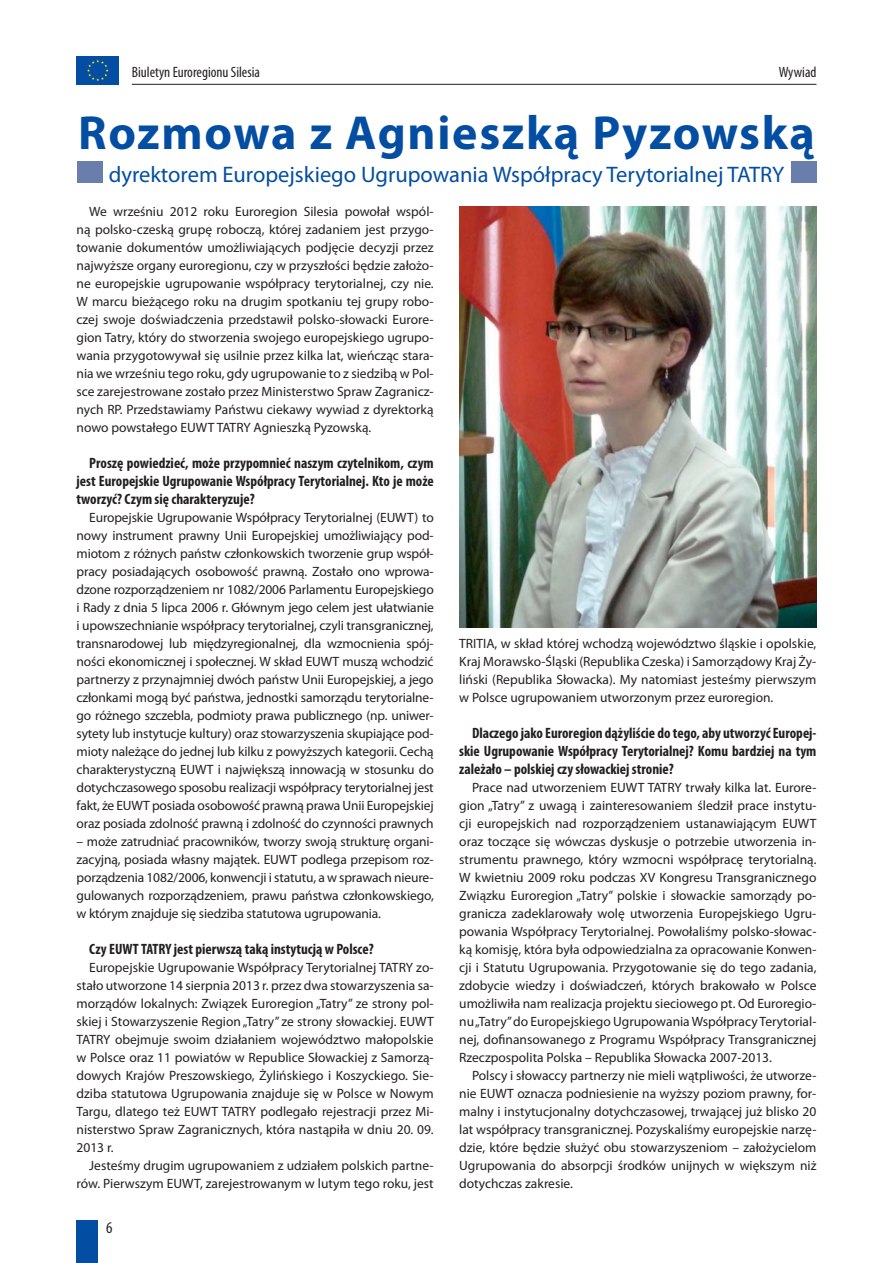
<style>
.page{position:relative;width:893px;height:1263px;background:#fff}
.page>*{position:absolute;margin:0;border:0;box-sizing:border-box;transform-origin:0 0}
.t1{font:700 48px "Myriad Pro";letter-spacing:.035em;color:#034ea2}
.t2{font:22.5px "Myriad Pro";color:#034ea2}
.t3{font:condensed 16.5px "Myriad Pro";color:#231f20}
.t4{font:700 condensed 15px/18px "Myriad Pro";color:#231f20;text-align:justify}
.t5{font:condensed 15px "Myriad Pro";color:#231f20}
.t6{font:13.5px/18px "Myriad Pro";color:#231f20;text-align:justify}
</style>
<div class="page">
<div style="left:77px;top:56px;width:42px;height:29px;background:#034ea2"></div>
<svg style="left:87px;top:60px;width:22px;height:21px"></svg>
<hr style="left:132px;top:84px;width:684px;height:1px;background:#231f20">
<div style="left:77px;top:1220px;width:21px;height:43px;background:#034ea2"></div>
<div style="left:77px;top:162px;width:26px;height:21px;background:#697eab"></div>
<div style="left:791px;top:162px;width:25px;height:21px;background:#697eab"></div>
<img style="left:459px;top:206px;width:357px;height:421px">
<p class="t5" style="left:779px;top:66px;width:39px">Wywiad</p>
<h1 class="t1" style="left:78px;top:115px;width:738px">Rozmowa z Agnieszką Pyzowską</h1>
<h2 class="t2" style="left:109px;top:166px;width:677px">dyrektorem Europejskiego Ugrupowania Współpracy Terytorialnej TATRY</h2>
<p class="t6" style="left:77px;top:204px;width:359px;text-indent:13px">We wrześniu 2012 roku Euroregion Silesia powołał wspól&shy;ną polsko-czeską grupę roboczą, której zadaniem jest przygo&shy;towanie dokumentów umożliwiających podjęcie decyzji przez najwyższe organy euroregionu, czy w przyszłości będzie założo&shy;ne europejskie ugrupowanie współpracy terytorialnej, czy nie.<br>W marcu bieżącego roku na drugim spotkaniu tej grupy robo&shy;czej swoje doświadczenia przedstawił polsko-słowacki Eurore&shy;gion Tatry, który do stworzenia swojego europejskiego ugrupo&shy;wania przygotowywał się usilnie przez kilka lat, wieńcząc stara&shy;nia we wrześniu tego roku, gdy ugrupowanie to z siedzibą w Pol&shy;sce zarejestrowane zostało przez Ministerstwo Spraw Zagranicz&shy;nych RP. Przedstawiamy Państwu ciekawy wywiad z dyrektorką nowo powstałego EUWT TATRY Agnieszką Pyzowską.</p>
<p class="t4" style="left:77px;top:456px;width:359px;text-indent:13px">Proszę powiedzieć, może przypomnieć naszym czytelnikom, czym jest Europejskie Ugrupowanie Współpracy Terytorialnej. Kto je może tworzyć? Czym się charakteryzuje?</p>
<p class="t6" style="left:77px;top:510px;width:359px;text-indent:13px">Europejskie Ugrupowanie Współpracy Terytorialnej (EUWT) to nowy instrument prawny Unii Europejskiej umożliwiający pod&shy;miotom z różnych państw członkowskich tworzenie grup współ&shy;pracy posiadających osobowość prawną. Zostało ono wprowa&shy;dzone rozporządzeniem nr 1082/2006 Parlamentu Europejskiego i Rady z dnia 5 lipca 2006 r. Głównym jego celem jest ułatwianie i upowszechnianie współpracy terytorialnej, czyli transgranicznej, transnarodowej lub międzyregionalnej, dla wzmocnienia spój&shy;ności ekonomicznej i społecznej. W skład EUWT muszą wchodzić partnerzy z przynajmniej dwóch państw Unii Europejskiej, a jego członkami mogą być państwa, jednostki samorządu terytorialne&shy;go różnego szczebla, podmioty prawa publicznego (np. uniwer&shy;sytety lub instytucje kultury) oraz stowarzyszenia skupiające pod&shy;mioty należące do jednej lub kilku z powyższych kategorii. Cechą charakterystyczną EUWT i największą innowacją w stosunku do dotychczasowego sposobu realizacji współpracy terytorialnej jest fakt, że EUWT posiada osobowość prawną prawa Unii Europejskiej oraz posiada zdolność prawną i zdolność do czynności prawnych</p>
<p class="t6" style="left:77px;top:834px;width:359px">– może zatrudniać pracowników, tworzy swoją strukturę organi&shy;zacyjną, posiada własny majątek. EUWT podlega przepisom roz&shy;porządzenia 1082/2006, konwencji i statutu, a w sprawach nieure&shy;gulowanych rozporządzeniem, prawu państwa członkowskiego, w którym znajduje się siedziba statutowa ugrupowania.</p>
<p class="t4" style="left:89px;top:942px;width:286px">Czy EUWT TATRY jest pierwszą taką instytucją w Polsce?</p>
<p class="t6" style="left:77px;top:960px;width:359px;text-indent:13px">Europejskie Ugrupowanie Współpracy Terytorialnej TATRY zo&shy;stało utworzone 14 sierpnia 2013 r. przez dwa stowarzyszenia sa&shy;morządów lokalnych: Związek Euroregion „Tatry” ze strony pol&shy;skiej i Stowarzyszenie Region „Tatry” ze strony słowackiej. EUWT TATRY obejmuje swoim działaniem województwo małopolskie w Polsce oraz 11 powiatów w Republice Słowackiej z Samorzą&shy;dowych Krajów Preszowskiego, Żylińskiego i Koszyckiego. Sie&shy;dziba statutowa Ugrupowania znajduje się w Polsce w Nowym Targu, dlatego też EUWT TATRY podlegało rejestracji przez Mi&shy;nisterstwo Spraw Zagranicznych, która nastąpiła w dniu 20. 09.<br>2013 r.</p>
<p class="t6" style="left:77px;top:1158px;width:359px;text-align:right">Jesteśmy drugim ugrupowaniem z udziałem polskich partne&shy;rów. Pierwszym EUWT, zarejestrowanym w lutym tego roku, jest</p>
<p class="t5" style="left:132px;top:66px;width:130px">Biuletyn Euroregionu Silesia</p>
<p class="t6" style="left:459px;top:636px;width:359px">TRITIA, w skład której wchodzą województwo śląskie i opolskie, Kraj Morawsko-Śląski (Republika Czeska) i Samorządowy Kraj Ży&shy;liński (Republika Słowacka). My natomiast jesteśmy pierwszym w Polsce ugrupowaniem utworzonym przez euroregion.</p>
<p class="t4" style="left:459px;top:726px;width:359px;text-indent:13px">Dlaczego jako Euroregion dążyliście do tego, aby utworzyć Europej&shy;skie Ugrupowanie Współpracy Terytorialnej? Komu bardziej na tym zależało – polskiej czy słowackiej stronie?</p>
<p class="t6" style="left:459px;top:780px;width:359px;text-indent:13px">Prace nad utworzeniem EUWT TATRY trwały kilka lat. Eurore&shy;gion „Tatry” z uwagą i zainteresowaniem śledził prace instytu&shy;cji europejskich nad rozporządzeniem ustanawiającym EUWT oraz toczące się wówczas dyskusje o potrzebie utworzenia in&shy;strumentu prawnego, który wzmocni współpracę terytorialną.<br>W kwietniu 2009 roku podczas XV Kongresu Transgranicznego Związku Euroregion „Tatry” polskie i słowackie samorządy po&shy;granicza zadeklarowały wolę utworzenia Europejskiego Ugru&shy;powania Współpracy Terytorialnej. Powołaliśmy polsko-słowac&shy;ką komisję, która była odpowiedzialna za opracowanie Konwen&shy;cji i Statutu Ugrupowania. Przygotowanie się do tego zadania, zdobycie wiedzy i doświadczeń, których brakowało w Polsce umożliwiła nam realizacja projektu sieciowego pt. Od Euroregio&shy;nu „Tatry” do Europejskiego Ugrupowania Współpracy Terytorial&shy;nej, dofinansowanego z Programu Współpracy Transgranicznej Rzeczpospolita Polska – Republika Słowacka 2007-2013.</p>
<p class="t6" style="left:459px;top:1068px;width:359px;text-indent:13px">Polscy i słowaccy partnerzy nie mieli wątpliwości, że utworze&shy;nie EUWT oznacza podniesienie na wyższy poziom prawny, for&shy;malny i instytucjonalny dotychczasowej, trwającej już blisko 20 lat współpracy transgranicznej. Pozyskaliśmy europejskie narzę&shy;dzie, które będzie służyć obu stowarzyszeniom – założycielom Ugrupowania do absorpcji środków unijnych w większym niż dotychczas zakresie.</p>
<p class="t3" style="left:106px;top:1221px;width:8px">6</p>
</div>
